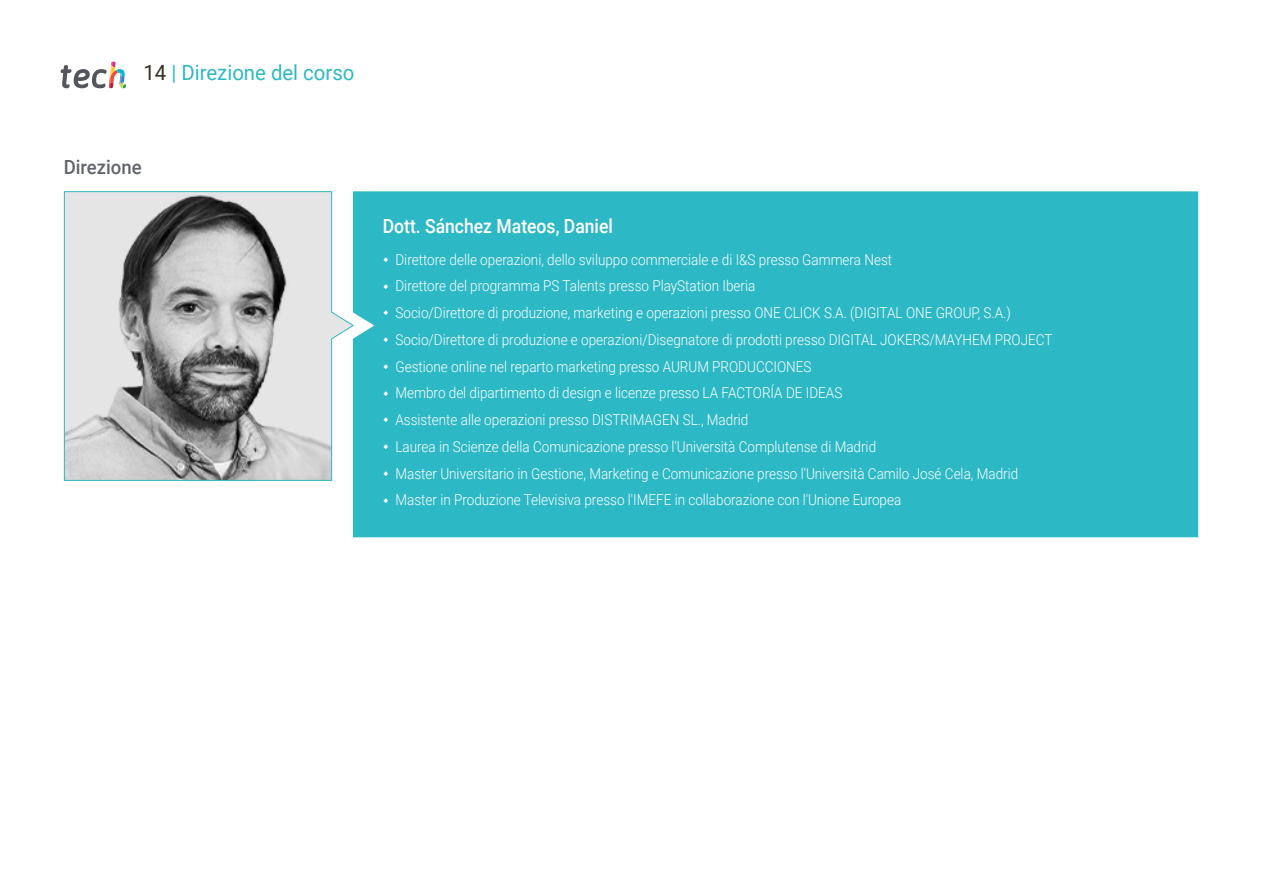
<style>
.page{position:relative;width:1263px;height:893px;background:#fff}
.page>*{position:absolute;margin:0;border:0;box-sizing:border-box;transform-origin:0 0}
.t1{font:21px "Roboto";color:#2db8c5}
.t2{font:500 19.5px "Roboto";color:#fff;scale:.9 1}
.t3{font:500 19.5px "Roboto";color:#61646a;scale:.95 1}
.t4{font:300 15px/26.7px "Roboto";color:#fff;scale:.9 1}
.s1{color:#312e20}
</style>
<div class="page">
<svg style="left:61px;top:62px;width:65px;height:27px"></svg>
<div style="left:353px;top:191px;width:845px;height:346px;background:#2db8c5"></div>
<svg style="left:64px;top:191px;width:290px;height:290px;background:#b8babb"></svg>
<svg style="left:384px;top:257px;width:4px;height:5px"></svg>
<svg style="left:384px;top:284px;width:4px;height:5px"></svg>
<svg style="left:384px;top:310px;width:4px;height:5px"></svg>
<svg style="left:384px;top:337px;width:4px;height:5px"></svg>
<svg style="left:384px;top:364px;width:4px;height:5px"></svg>
<svg style="left:384px;top:391px;width:4px;height:5px"></svg>
<svg style="left:384px;top:417px;width:4px;height:5px"></svg>
<svg style="left:384px;top:444px;width:4px;height:5px"></svg>
<svg style="left:384px;top:471px;width:4px;height:5px"></svg>
<svg style="left:384px;top:498px;width:4px;height:5px"></svg>
<h1 class="t1" style="left:144px;top:57px;width:213px"><span class="s1">14</span> | Direzione del corso</h1>
<h2 class="t3" style="left:64px;top:153px;width:84px">Direzione</h2>
<h2 class="t2" style="left:383px;top:212px;width:257px">Dott. Sánchez Mateos, Daniel</h2>
<p class="t4" style="left:395px;top:245px;width:731px">Direttore delle operazioni, dello sviluppo commerciale e di I&amp;S presso Gammera Nest<br>Direttore del programma PS Talents presso PlayStation Iberia<br>Socio/Direttore di produzione, marketing e operazioni presso ONE CLICK S.A. (DIGITAL ONE GROUP, S.A.)<br>Socio/Direttore di produzione e operazioni/Disegnatore di prodotti presso DIGITAL JOKERS/MAYHEM PROJECT Gestione online nel reparto marketing presso AURUM PRODUCCIONES<br>Membro del dipartimento di design e licenze presso LA FACTORÍA DE IDEAS<br>Assistente alle operazioni presso DISTRIMAGEN SL., Madrid<br>Laurea in Scienze della Comunicazione presso l'Università Complutense di Madrid<br>Master Universitario in Gestione, Marketing e Comunicazione presso l'Università Camilo José Cela, Madrid Master in Produzione Televisiva presso l'IMEFE in collaborazione con l'Unione Europea</p>
</div>
